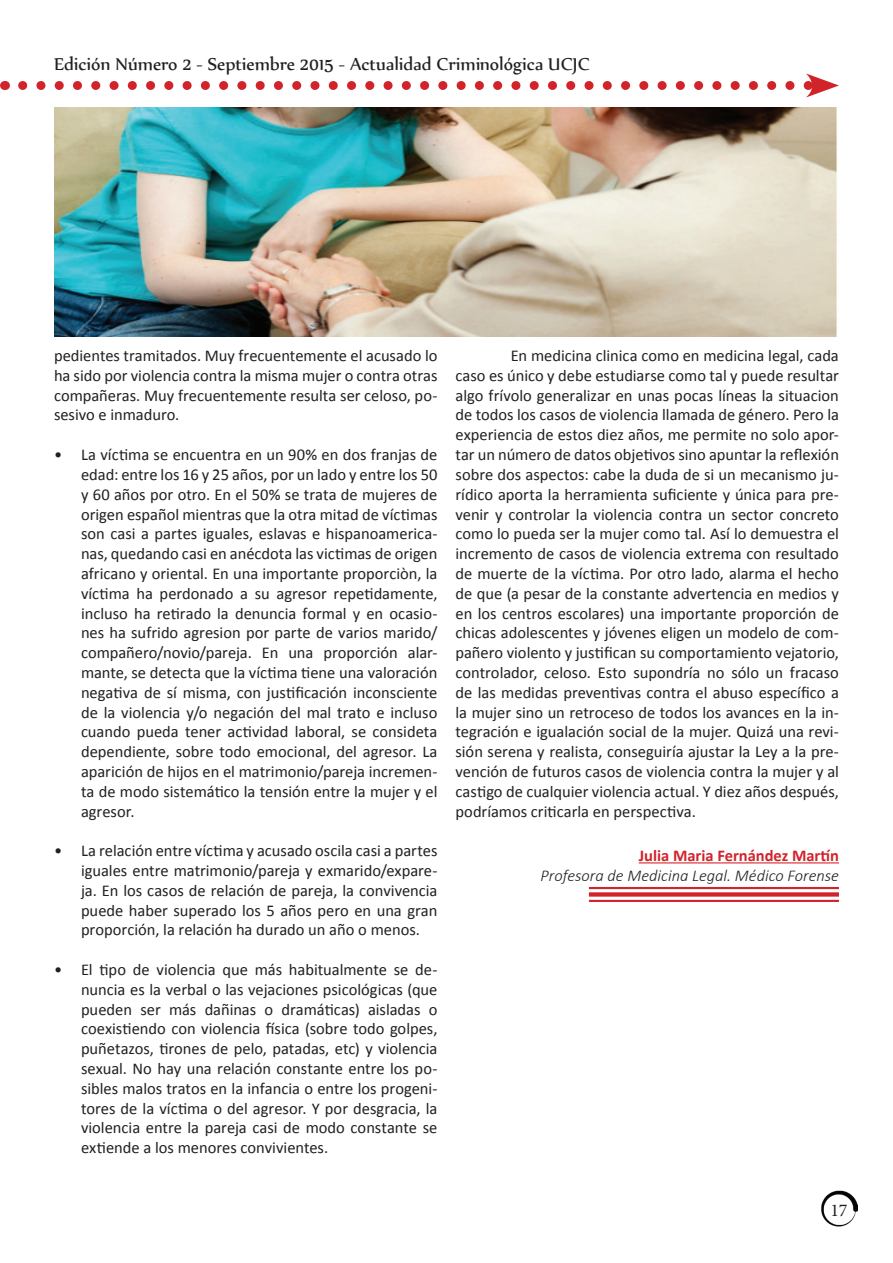
<style>
.page{position:relative;width:893px;height:1263px;background:#fff}
.page>*{position:absolute;margin:0;border:0;box-sizing:border-box;transform-origin:0 0}
.t1{font:21px "Nyala";color:#231f20}
.t2{font:18px "Minion Pro";color:#231f20}
.t3{font:16.5px/19.8px "Calibri";color:#231f20;text-align:justify}
.t4{font:italic 300 16.5px "Calibri";color:#231f20}
.t5{font:700 16.5px "Calibri";color:#d1232a}
</style>
<div class="page">
<svg style="left:23px;top:73px;width:816px;height:25px"></svg>
<img style="left:821px;top:1190px;width:37px;height:37px">
<hr style="left:639px;top:862px;width:200px;height:1px;background:#d1232a">
<hr style="left:589px;top:887px;width:250px;height:2px;background:#d1232a">
<div style="left:589px;top:892px;width:250px;height:5px;background:#d1232a"></div>
<hr style="left:589px;top:900px;width:250px;height:2px;background:#d1232a">
<img style="left:54px;top:107px;width:783px;height:229px">
<p class="t1" style="left:54px;top:51px;width:537px">Edición Número 2 - Septiembre 2015 - Actualidad Criminológica UCJC</p>
<p class="t3" style="left:54px;top:346px;width:385px">pedientes tramitados. Muy frecuentemente el acusado lo ha sido por violencia contra la misma mujer o contra otras compañeras. Muy frecuentemente resulta ser celoso, po&shy;sesivo e inmaduro.</p>
<p class="t3" style="left:81px;top:445px;width:358px;text-indent:-27px">• La víctima se encuentra en un 90% en dos franjas de edad: entre los 16 y 25 años, por un lado y entre los 50 y 60 años por otro. En el 50% se trata de mujeres de origen español mientras que la otra mitad de víctimas son casi a partes iguales, eslavas e hispanoamerica&shy;nas, quedando casi en anécdota las victimas de origen africano y oriental. En una importante proporciòn, la víctima ha perdonado a su agresor repetidamente, incluso ha retirado la denuncia formal y en ocasio&shy;nes ha sufrido agresion por parte de varios marido/ compañero/novio/pareja. En una proporción alar&shy;mante, se detecta que la víctima tiene una valoración negativa de sí misma, con justificación inconsciente de la violencia y/o negación del mal trato e incluso cuando pueda tener actividad laboral, se consideta dependiente, sobre todo emocional, del agresor. La aparición de hijos en el matrimonio/pareja incremen&shy;ta de modo sistemático la tensión entre la mujer y el agresor.</p>
<p class="t3" style="left:81px;top:841px;width:358px;text-indent:-27px">• La relación entre víctima y acusado oscila casi a partes iguales entre matrimonio/pareja y exmarido/expare&shy;ja. En los casos de relación de pareja, la convivencia puede haber superado los 5 años pero en una gran proporción, la relación ha durado un año o menos.</p>
<p class="t3" style="left:81px;top:960px;width:358px;text-indent:-27px">• El tipo de violencia que más habitualmente se de&shy;nuncia es la verbal o las vejaciones psicológicas (que pueden ser más dañinas o dramáticas) aisladas o coexistiendo con violencia física (sobre todo golpes, puñetazos, tirones de pelo, patadas, etc) y violencia sexual. No hay una relación constante entre los po&shy;sibles malos tratos en la infancia o entre los progeni&shy;tores de la víctima o del agresor. Y por desgracia, la violencia entre la pareja casi de modo constante se extiende a los menores convivientes.</p>
<p class="t3" style="left:455px;top:346px;width:385px;text-indent:55px">En medicina clinica como en medicina legal, cada caso es único y debe estudiarse como tal y puede resultar algo frívolo generalizar en unas pocas líneas la situacion de todos los casos de violencia llamada de género. Pero la experiencia de estos diez años, me permite no solo apor&shy;tar un número de datos objetivos sino apuntar la reflexión sobre dos aspectos: cabe la duda de si un mecanismo ju&shy;rídico aporta la herramienta suficiente y única para pre&shy;venir y controlar la violencia contra un sector concreto como lo pueda ser la mujer como tal. Así lo demuestra el incremento de casos de violencia extrema con resultado de muerte de la víctima. Por otro lado, alarma el hecho de que (a pesar de la constante advertencia en medios y en los centros escolares) una importante proporción de chicas adolescentes y jóvenes eligen un modelo de com&shy;pañero violento y justifican su comportamiento vejatorio, controlador, celoso. Esto supondría no sólo un fracaso de las medidas preventivas contra el abuso específico a la mujer sino un retroceso de todos los avances en la in&shy;tegración e igualación social de la mujer. Quizá una revi&shy;sión serena y realista, conseguiría ajustar la Ley a la pre&shy;vención de futuros casos de violencia contra la mujer y al castigo de cualquier violencia actual. Y diez años después, podríamos criticarla en perspectiva.</p>
<p class="t5" style="left:639px;top:845px;width:202px">Julia Maria Fernández Martín</p>
<p class="t4" style="left:541px;top:865px;width:300px">Profesora de Medicina Legal. Médico Forense</p>
<p class="t2" style="left:830px;top:1198px;width:19px">17</p>
</div>
